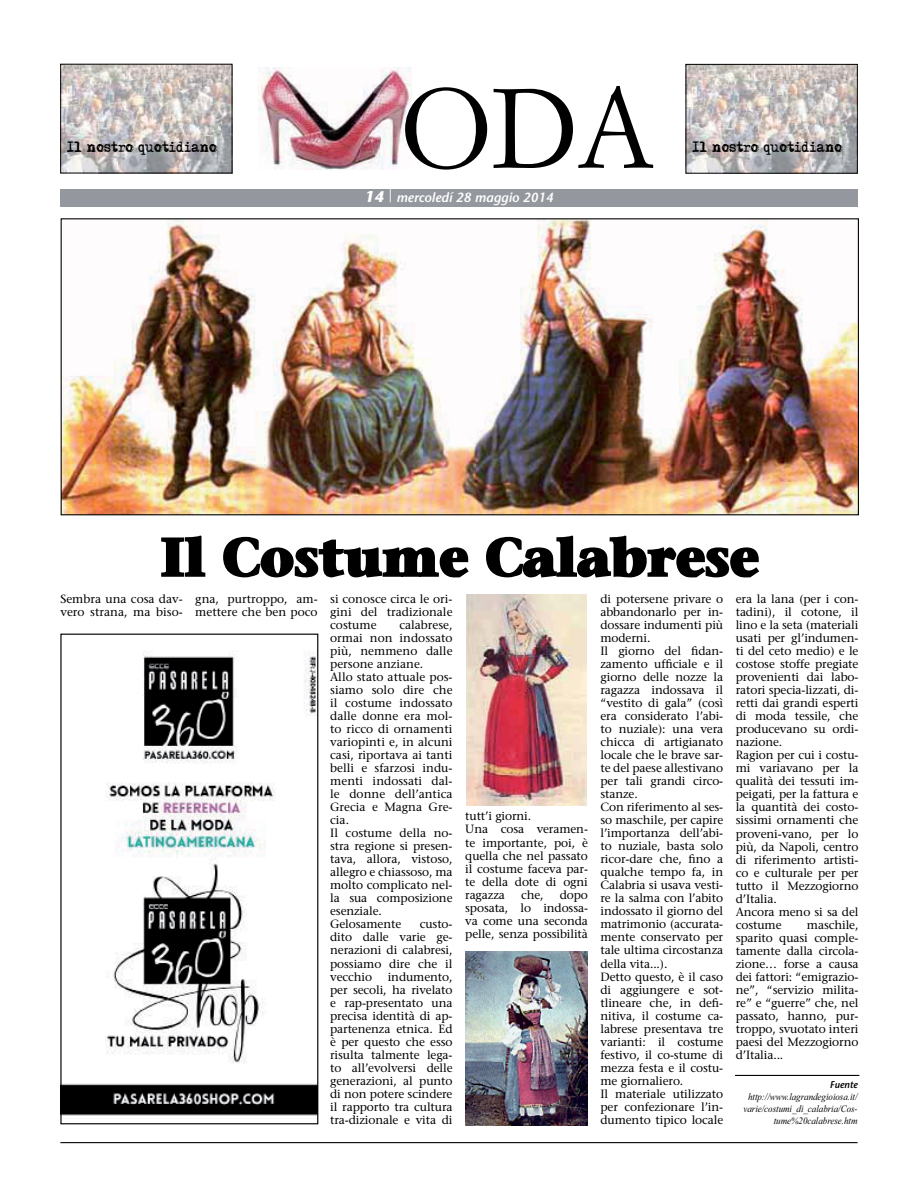
<style>
.page{position:relative;width:918px;height:1188px;background:#fff}
.page>*{position:absolute;margin:0;border:0;box-sizing:border-box;transform-origin:0 0}
.t1{font:110.25px "Simoncini Garamond";color:#000}
.t2{font:700 52.95px "Stone Serif";color:#000}
.t3{font:italic 700 15.45px "Stone Sans";color:#fff}
.t4{font:13.2px "Adler";letter-spacing:-.01em;color:#000;scale:.9 1}
.t5{font:italic 600 13.2px "Stone Sans";color:#fff}
.t6{font:11.85px/13px "Stone Serif";letter-spacing:-.01em;color:#000}
.t7{font:italic 9.9px/12.1px "Times New Roman";color:#000;text-align:right;scale:.9 1}
.t8{font:italic 600 9.9px "Stone Sans";color:#000;scale:.96 1}
</style>
<div class="page">
<hr style="left:60px;top:1142px;width:798px;height:1px;background:#000">
<svg style="left:161px;top:535px;width:45px;height:42px"></svg>
<svg style="left:223px;top:536px;width:39px;height:42px"></svg>
<div style="left:261px;top:547px;width:33px;height:30px;border:2px solid #000;border-radius:50%"></div>
<svg style="left:271px;top:548px;width:14px;height:29px"></svg>
<svg style="left:293px;top:539px;width:176px;height:39px"></svg>
<svg style="left:486px;top:535px;width:273px;height:43px"></svg>
<div style="left:60px;top:189px;width:798px;height:17px;background:#94989e"></div>
<img style="left:259px;top:68px;width:152px;height:101px">
<img style="left:62px;top:66px;width:168px;height:105px">
<img style="left:688px;top:66px;width:168px;height:106px">
<div style="left:686px;top:64px;width:172px;height:110px;border:1px solid #000"></div>
<img style="left:62px;top:651px;width:254px;height:465px">
<div style="left:60px;top:634px;width:258px;height:490px;border:1px solid #000"></div>
<hr style="left:735px;top:1075px;width:124px;height:1px;background:#000">
<img style="left:63px;top:220px;width:794px;height:293px">
<img style="left:465px;top:951px;width:123px;height:174px">
<img style="left:466px;top:595px;width:121px;height:210px">
<p class="t4" style="left:67px;top:139px;width:168px">Il nostro quotidiano</p>
<h1 class="t1" style="left:401px;top:83px;width:255px">ODA</h1>
<p class="t5" style="left:389px;top:193px;width:166px"><sup>|</sup> mercoledí 28 maggio 2014</p>
<h3 class="t3" style="left:365px;top:191px;width:21px">14</h3>
<p class="t4" style="left:693px;top:140px;width:168px">Il nostro quotidiano</p>
<h2 class="t2" style="left:161px;top:537px;width:600px">Il Costume Calabrese</h2>
<p class="t6" style="left:60px;top:594px;width:124px">Sembra una cosa dav&shy;vero strana, ma biso-</p>
<p class="t6" style="left:195px;top:594px;width:124px">gna, purtroppo, am&shy;mettere che ben poco</p>
<p class="t6" style="left:330px;top:594px;width:124px;text-align:justify">si conosce circa le ori&shy;gini del tradizionale costume</p>
<p class="t6" style="left:330px;top:620px;width:124px;text-indent:69px">calabrese, ormai non indossato più, nemmeno dalle persone anziane.<br>Allo stato attuale pos&shy;siamo solo dire che il costume indossato dalle donne era mol&shy;to ricco di ornamenti variopinti e, in alcuni casi, riportava ai tanti belli e sfarzosi indu&shy;menti indossati dal&shy;le donne dell’antica<br>Grecia e Magna Gre&shy;cia.<br>Il costume della no&shy;stra regione si presen&shy;tava, allora, vistoso, allegro e chiassoso, ma molto complicato nel&shy;la sua composizione esenziale.<br>Gelosamente</p>
<p class="t6" style="left:330px;top:919px;width:124px;text-align:justify;text-indent:90px">custo&shy;dito dalle varie ge&shy;nerazioni di calabresi, possiamo dire che il vecchio</p>
<p class="t6" style="left:330px;top:971px;width:124px;text-align:justify;text-indent:58px">indumento, per secoli, ha rivelato e rap-presentato una precisa identità di ap&shy;partenenza etnica. Ed è per questo che esso risulta talmente lega&shy;to all’evolversi delle generazioni, al punto di non potere scindere il rapporto tra cultura tra-dizionale e vita di</p>
<p class="t6" style="left:465px;top:811px;width:124px">tutt’i giorni.<br>Una cosa veramen&shy;te importante, poi, è quella che nel passato il costume faceva par&shy;te della dote di ogni ragazza</p>
<p class="t6" style="left:465px;top:889px;width:124px;text-align:justify;text-indent:95px">dopo sposata, lo indossa&shy;va come una seconda pelle, senza possibilità</p>
<p class="t6" style="left:521px;top:889px;width:24px">che,</p>
<p class="t6" style="left:601px;top:594px;width:124px">di potersene privare o abbandonarlo per in&shy;dossare indumenti più moderni.<br>Il giorno del fidan&shy;zamento ufficiale e il giorno delle nozze la ragazza indossava il “vestito di gala” (così era considerato l’abi&shy;to nuziale): una vera chicca di artigianato locale che le brave sar&shy;te del paese allestivano per tali grandi circo&shy;stanze.<br>Con riferimento al ses&shy;so maschile, per capire l’importanza dell’abi&shy;to nuziale, basta solo ricor-dare che, fino a qualche tempo fa, in<br>Calabria si usava vesti&shy;re la salma con l’abito indossato il giorno del matrimonio (accurata&shy;mente conservato per tale ultima circostanza della vita...).<br>Detto questo, è il caso di aggiungere e sot&shy;tlineare che, in defi&shy;nitiva, il costume ca&shy;labrese presentava tre varianti: il costume festivo, il co-stume di mezza festa e il costu&shy;me giornaliero.<br>Il materiale utilizzato per confezionare l’in&shy;dumento tipico locale</p>
<p class="t6" style="left:736px;top:594px;width:124px">era la lana (per i con&shy;tadini), il cotone, il lino e la seta (materiali usati per gl’indumen&shy;ti del ceto medio) e le costose stoffe pregiate provenienti dai labo&shy;ratori specia-lizzati, di&shy;retti dai grandi esperti di moda tessile, che producevano su ordi&shy;nazione.<br>Ragion per cui i costu&shy;mi variavano per la qualità dei tessuti im&shy;peigati, per la fattura e la quantità dei costo&shy;sissimi ornamenti che proveni-vano, per lo più, da Napoli, centro di riferimento artisti&shy;co e culturale per per tutto il Mezzogiorno d’Italia.<br>Ancora meno si sa del costume</p>
<p class="t6" style="left:736px;top:919px;width:124px;text-align:justify;text-indent:71px">maschile, sparito quasi comple&shy;tamente dalla circola&shy;zione… forse a causa dei fattori: “emigrazio&shy;ne”, “servizio milita&shy;re” e “guerre” che, nel passato, hanno, pur&shy;troppo, svuotato interi paesi del Mezzogiorno d’Italia...</p>
<p class="t8" style="left:830px;top:1080px;width:30px">Fuente</p>
<p class="t7" style="left:743px;top:1091px;width:128px">http://www.lagrandegioiosa.it/ varie/costumi_di_calabria/Cos&shy;tume%20calabrese.htm</p>
</div>
